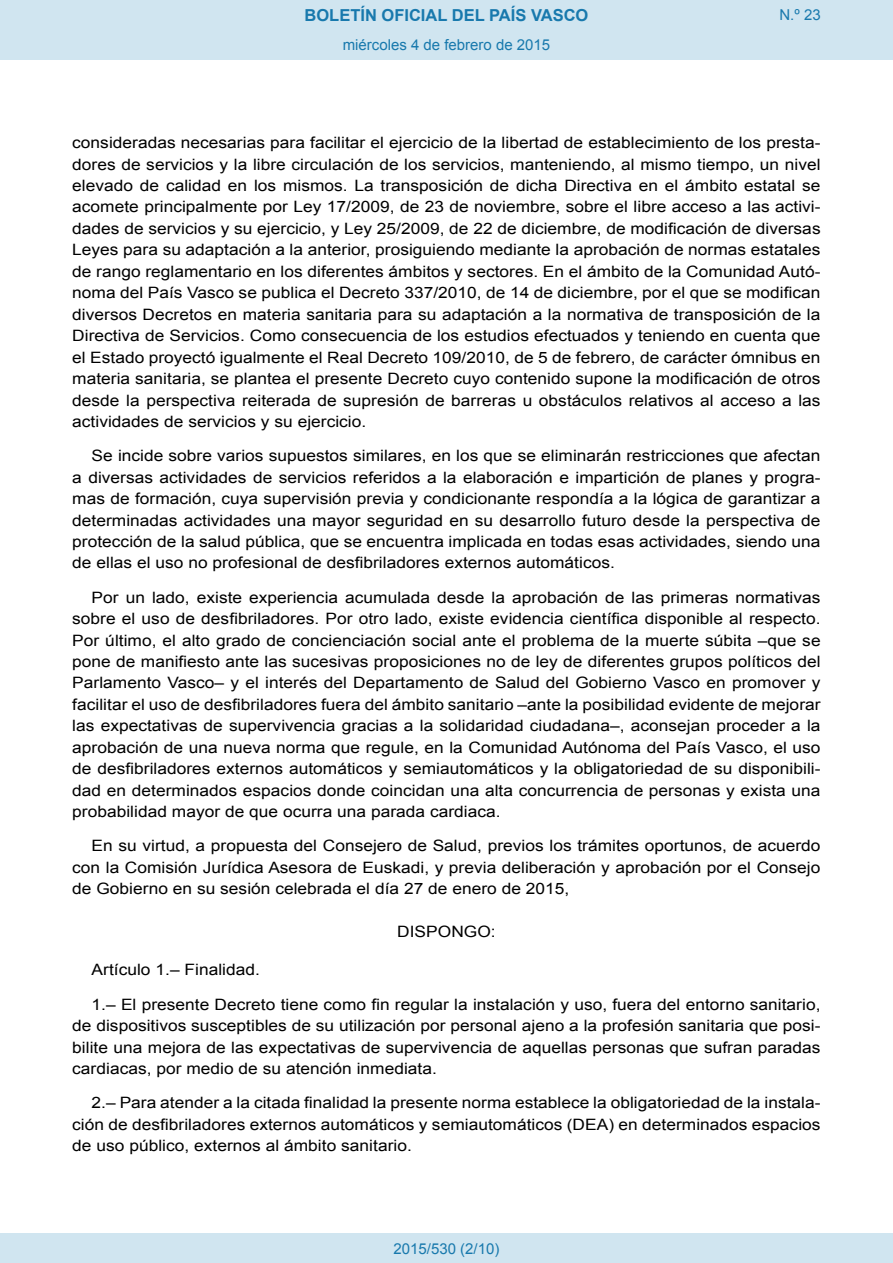
<style>
.page{position:relative;width:893px;height:1263px;background:#fff}
.page>*{position:absolute;margin:0;border:0;box-sizing:border-box;transform-origin:0 0}
.t1{font:700 16.5px "Arial";color:#1879ad}
.BOPVDetalle{font:15.6px/21.5px "Arial";color:#000;text-align:justify;scale:1.11 1}
.BOPVClave{font:15.6px "Arial";color:#000;scale:1.11 1}
.Paginacion_Centro{font:15px "Arial";color:#1879ad}
</style>
<div class="page">
<div style="left:0;top:0;width:893px;height:60px;background:#d0e5f0"></div>
<div style="left:0;top:1233px;width:893px;height:30px;background:#d0e5f0"></div>
<p class="t1" style="left:305px;top:4px;width:285px">BOLETÍN OFICIAL DEL PAÍS VASCO</p>
<p class="Paginacion_Centro" style="left:343px;top:35px;width:209px">miércoles 4 de febrero de 2015</p>
<p class="Paginacion_Centro" style="left:779px;top:5px;width:43px">N.º 23</p>
<p class="BOPVDetalle" style="left:72px;top:132px;width:676px">consideradas necesarias para facilitar el ejercicio de la libertad de establecimiento de los presta&shy;dores de servicios y la libre circulación de los servicios, manteniendo, al mismo tiempo, un nivel elevado de calidad en los mismos. La transposición de dicha Directiva en el ámbito estatal se acomete principalmente por Ley 17/2009, de 23 de noviembre, sobre el libre acceso a las activi&shy;dades de servicios y su ejercicio, y Ley 25/2009, de 22 de diciembre, de modificación de diversas Leyes para su adaptación a la anterior, prosiguiendo mediante la aprobación de normas estatales de rango reglamentario en los diferentes ámbitos y sectores. En el ámbito de la Comunidad Autó&shy;noma del País Vasco se publica el Decreto 337/2010, de 14 de diciembre, por el que se modifican diversos Decretos en materia sanitaria para su adaptación a la normativa de transposición de la Directiva de Servicios. Como consecuencia de los estudios efectuados y teniendo en cuenta que el Estado proyectó igualmente el Real Decreto 109/2010, de 5 de febrero, de carácter ómnibus en materia sanitaria, se plantea el presente Decreto cuyo contenido supone la modificación de otros desde la perspectiva reiterada de supresión de barreras u obstáculos relativos al acceso a las actividades de servicios y su ejercicio.</p>
<p class="BOPVDetalle" style="left:72px;top:445px;width:676px;text-indent:19px">Se incide sobre varios supuestos similares, en los que se eliminarán restricciones que afectan a diversas actividades de servicios referidos a la elaboración e impartición de planes y progra&shy;mas de formación, cuya supervisión previa y condicionante respondía a la lógica de garantizar a determinadas actividades una mayor seguridad en su desarrollo futuro desde la perspectiva de protección de la salud pública, que se encuentra implicada en todas esas actividades, siendo una de ellas el uso no profesional de desfibriladores externos automáticos.</p>
<p class="BOPVDetalle" style="left:72px;top:587px;width:676px;text-indent:19px">Por un lado, existe experiencia acumulada desde la aprobación de las primeras normativas sobre el uso de desfibriladores. Por otro lado, existe evidencia científica disponible al respecto.<br>Por último, el alto grado de concienciación social ante el problema de la muerte súbita –que se pone de manifiesto ante las sucesivas proposiciones no de ley de diferentes grupos políticos del Parlamento Vasco– y el interés del Departamento de Salud del Gobierno Vasco en promover y facilitar el uso de desfibriladores fuera del ámbito sanitario –ante la posibilidad evidente de mejorar las expectativas de supervivencia gracias a la solidaridad ciudadana–, aconsejan proceder a la aprobación de una nueva norma que regule, en la Comunidad Autónoma del País Vasco, el uso de desfibriladores externos automáticos y semiautomáticos y la obligatoriedad de su disponibili&shy;dad en determinados espacios donde coincidan una alta concurrencia de personas y exista una probabilidad mayor de que ocurra una parada cardiaca.</p>
<p class="BOPVDetalle" style="left:72px;top:835px;width:676px;text-indent:19px">En su virtud, a propuesta del Consejero de Salud, previos los trámites oportunos, de acuerdo con la Comisión Jurídica Asesora de Euskadi, y previa deliberación y aprobación por el Consejo de Gobierno en su sesión celebrada el día 27 de enero de 2015,</p>
<p class="BOPVClave" style="left:397px;top:921px;width:90px">DISPONGO:</p>
<p class="BOPVDetalle" style="left:92px;top:959px;width:153px">Artículo 1.– Finalidad.</p>
<p class="BOPVDetalle" style="left:72px;top:994px;width:676px;text-indent:19px">1.– El presente Decreto tiene como fin regular la instalación y uso, fuera del entorno sanitario, de dispositivos susceptibles de su utilización por personal ajeno a la profesión sanitaria que posi&shy;bilite una mejora de las expectativas de supervivencia de aquellas personas que sufran paradas cardiacas, por medio de su atención inmediata.</p>
<p class="BOPVDetalle" style="left:72px;top:1092px;width:676px;text-indent:19px">2.– Para atender a la citada finalidad la presente norma establece la obligatoriedad de la instala&shy;ción de desfibriladores externos automáticos y semiautomáticos (DEA) en determinados espacios de uso público, externos al ámbito sanitario.</p>
<p class="Paginacion_Centro" style="left:393px;top:1238px;width:107px">2015/530 (2/10)</p>
</div>
